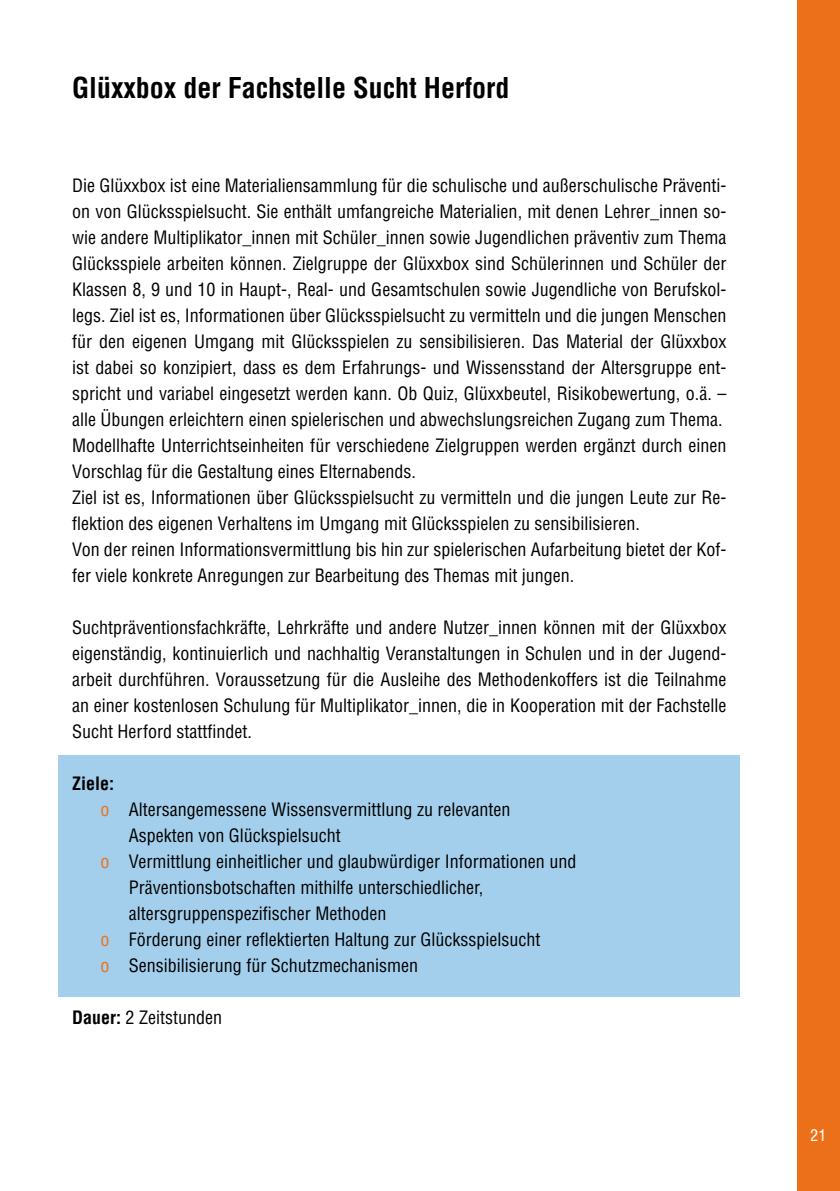
<style>
.page{position:relative;width:840px;height:1191px;background:#fff}
.page>*{position:absolute;margin:0;border:0;box-sizing:border-box;transform-origin:0 0}
.t1{font:700 condensed 28px "Helvetica";color:#000}
.t2{font:condensed 18px/26px "Helvetica";color:#000}
.t3{font:700 condensed 18px "Helvetica";color:#000}
.t4{font:100 condensed 18px "Helvetica";color:#fff}
.s1{color:#ec701a}
.s2{font-weight:700}
</style>
<div class="page">
<div style="left:797px;top:0;width:42px;height:1191px;background:#ec701a"></div>
<div style="left:59px;top:755px;width:680px;height:241px;background:#a3cfec"></div>
<h1 class="t1" style="left:72px;top:70px;width:439px">Glüxxbox der Fachstelle Sucht Herford</h1>
<p class="t2" style="left:72px;top:173px;width:655px">Die Glüxxbox ist eine Materialiensammlung für die schulische und außerschulische Präventi&shy;on von Glücksspielsucht. Sie enthält umfangreiche Materialien, mit denen Lehrer_innen so&shy;wie andere Multiplikator_innen mit Schüler_innen sowie Jugendlichen präventiv zum Thema Glücksspiele arbeiten können. Zielgruppe der Glüxxbox sind Schülerinnen und Schüler der Klassen 8, 9 und 10 in Haupt-, Real- und Gesamtschulen sowie Jugendliche von Berufskol&shy;legs. Ziel ist es, Informationen über Glücksspielsucht zu vermitteln und die jungen Menschen für den eigenen Umgang mit Glücksspielen zu sensibilisieren. Das Material der Glüxxbox ist dabei so konzipiert, dass es dem Erfahrungs- und Wissensstand der Altersgruppe ent&shy;spricht und variabel eingesetzt werden kann. Ob Quiz, Glüxxbeutel, Risikobewertung, o.ä. – alle Übungen erleichtern einen spielerischen und abwechslungsreichen Zugang zum Thema.<br>Modellhafte Unterrichtseinheiten für verschiedene Zielgruppen werden ergänzt durch einen Vorschlag für die Gestaltung eines Elternabends.<br>Ziel ist es, Informationen über Glücksspielsucht zu vermitteln und die jungen Leute zur Re&shy;flektion des eigenen Verhaltens im Umgang mit Glücksspielen zu sensibilisieren.<br>Von der reinen Informationsvermittlung bis hin zur spielerischen Aufarbeitung bietet der Kof&shy;fer viele konkrete Anregungen zur Bearbeitung des Themas mit jungen.</p>
<p class="t2" style="left:72px;top:615px;width:655px;text-align:justify">Suchtpräventionsfachkräfte, Lehrkräfte und andere Nutzer_innen können mit der Glüxxbox eigenständig, kontinuierlich und nachhaltig Veranstaltungen in Schulen und in der Jugend&shy;arbeit durchführen. Voraussetzung für die Ausleihe des Methodenkoffers ist die Teilnahme an einer kostenlosen Schulung für Multiplikator_innen, die in Kooperation mit der Fachstelle Sucht Herford stattfindet.</p>
<p class="t3" style="left:72px;top:772px;width:44px">Ziele:</p>
<p class="t2" style="left:100px;top:796px;width:411px"><span class="s1">o</span> Altersangemessene Wissensvermittlung zu relevanten</p>
<p class="t2" style="left:129px;top:822px;width:213px">Aspekten von Glückspielsucht</p>
<p class="t2" style="left:100px;top:848px;width:477px"><span class="s1">o</span> Vermittlung einheitlicher und glaubwürdiger Informationen und</p>
<p class="t2" style="left:129px;top:874px;width:356px">Präventionsbotschaften mithilfe unterschiedlicher,</p>
<p class="t2" style="left:129px;top:900px;width:259px">altersgruppenspezifischer Methoden</p>
<p class="t2" style="left:100px;top:926px;width:441px"><span class="s1">o</span> Förderung einer reflektierten Haltung zur Glücksspielsucht</p>
<p class="t2" style="left:100px;top:952px;width:319px"><span class="s1">o</span> Sensibilisierung für Schutzmechanismen</p>
<p class="t2" style="left:72px;top:1004px;width:151px"><span class="s2">Dauer:</span> 2 Zeitstunden</p>
<p class="t4" style="left:809px;top:1127px;width:18px">21</p>
</div>
